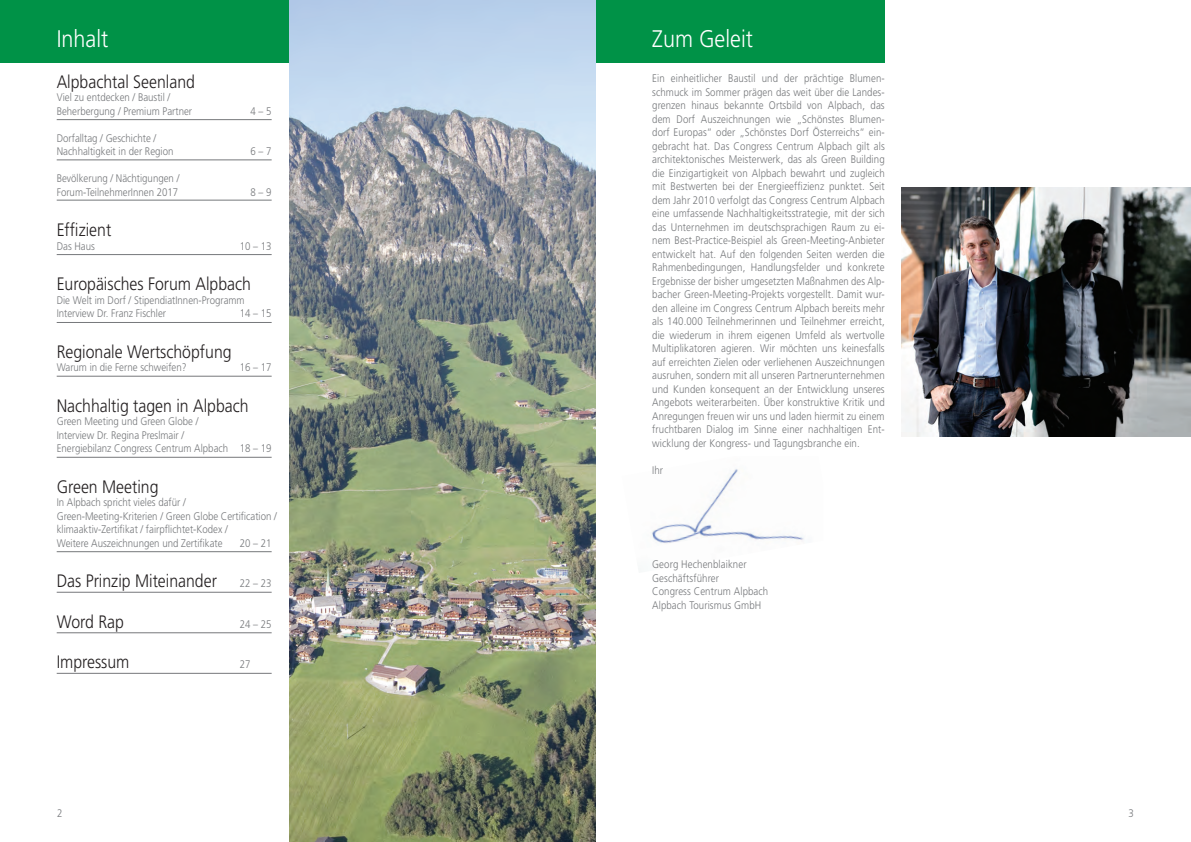
<style>
.page{position:relative;width:1191px;height:842px;background:#fff}
.page>*{position:absolute;margin:0;border:0;box-sizing:border-box;transform-origin:0 0}
.t1{font:300 24px "Frutiger";color:#fff;scale:.9 1}
.t2{font:300 18px "Frutiger";color:#231f20;scale:.88 1}
.t3{font:300 11px/13.5px "Frutiger";color:#76787b;scale:.88 1}
</style>
<div class="page">
<img style="left:651px;top:469px;width:153px;height:75px">
<div style="left:595px;top:0;width:289px;height:62px;background:#009247"></div>
<img style="left:901px;top:187px;width:290px;height:250px">
<div style="left:0;top:0;width:289px;height:62px;background:#009247"></div>
<img style="left:289px;top:0;width:306px;height:842px">
<hr style="left:57px;top:119px;width:215px;height:1px;background:#76787b">
<hr style="left:57px;top:160px;width:215px;height:1px;background:#76787b">
<hr style="left:57px;top:200px;width:215px;height:1px;background:#76787b">
<hr style="left:57px;top:254px;width:215px;height:1px;background:#76787b">
<hr style="left:57px;top:322px;width:215px;height:1px;background:#76787b">
<hr style="left:57px;top:376px;width:215px;height:1px;background:#76787b">
<hr style="left:57px;top:457px;width:215px;height:1px;background:#76787b">
<hr style="left:57px;top:551px;width:215px;height:1px;background:#76787b">
<hr style="left:57px;top:592px;width:215px;height:1px;background:#76787b">
<hr style="left:57px;top:633px;width:215px;height:1px;background:#76787b">
<hr style="left:57px;top:673px;width:215px;height:1px;background:#76787b">
<h1 class="t1" style="left:57px;top:25px;width:59px">Inhalt</h1>
<h2 class="t2" style="left:57px;top:71px;width:159px">Alpbachtal Seenland</h2>
<p class="t3" style="left:57px;top:91px;width:155px">Viel zu entdecken / Baustil /<br>Beherbergung / Premium Partner</p>
<p class="t3" style="left:57px;top:131px;width:134px">Dorfalltag / Geschichte /<br>Nachhaltigkeit in der Region</p>
<p class="t3" style="left:57px;top:172px;width:141px">Bevölkerung / Nächtigungen /<br>Forum-TeilnehmerInnen 2017</p>
<p class="t3" style="left:250px;top:104px;width:25px">4 – 5</p>
<p class="t3" style="left:250px;top:145px;width:25px">6 – 7</p>
<p class="t3" style="left:250px;top:185px;width:25px">8 – 9</p>
<h2 class="t2" style="left:57px;top:220px;width:63px">Effizient</h2>
<p class="t3" style="left:57px;top:239px;width:45px">Das Haus</p>
<p class="t3" style="left:240px;top:239px;width:38px">10 – 13</p>
<h2 class="t2" style="left:57px;top:274px;width:222px">Europäisches Forum Alpbach</h2>
<p class="t3" style="left:57px;top:293px;width:215px">Die Welt im Dorf / StipendiatInnen-Programm<br>Interview Dr. Franz Fischler</p>
<p class="t3" style="left:240px;top:307px;width:38px">14 – 15</p>
<h2 class="t2" style="left:57px;top:341px;width:200px">Regionale Wertschöpfung</h2>
<p class="t3" style="left:57px;top:361px;width:149px">Warum in die Ferne schweifen?</p>
<p class="t3" style="left:240px;top:361px;width:38px">16 – 17</p>
<h2 class="t2" style="left:57px;top:395px;width:220px">Nachhaltig tagen in Alpbach</h2>
<p class="t3" style="left:57px;top:415px;width:246px">Green Meeting und Green Globe /<br>Interview Dr. Regina Preslmair /<br>Energiebilanz Congress Centrum Alpbach 18 – 19</p>
<h2 class="t2" style="left:57px;top:476px;width:117px">Green Meeting</h2>
<p class="t3" style="left:57px;top:496px;width:252px">In Alpbach spricht vieles dafür / Green-Meeting-Kriterien / Green Globe Certification / klimaaktiv-Zertifikat / fairpflichtet-Kodex /<br>Weitere Auszeichnungen und Zertifikate</p>
<p class="t3" style="left:240px;top:536px;width:38px">20 – 21</p>
<h2 class="t2" style="left:57px;top:571px;width:184px">Das Prinzip Miteinander</h2>
<p class="t3" style="left:240px;top:577px;width:38px">22 – 23</p>
<h2 class="t2" style="left:57px;top:611px;width:78px">Word Rap</h2>
<p class="t3" style="left:240px;top:617px;width:38px">24 – 25</p>
<h2 class="t2" style="left:57px;top:652px;width:84px">Impressum</h2>
<p class="t3" style="left:240px;top:658px;width:14px">27</p>
<h1 class="t1" style="left:652px;top:25px;width:113px">Zum Geleit</h1>
<p class="t3" style="left:652px;top:72px;width:266px;text-align:justify">Ein einheitlicher Baustil und der prächtige Blumen&shy;schmuck im Sommer prägen das weit über die Landes&shy;grenzen hinaus bekannte Ortsbild von Alpbach, das dem Dorf Auszeichnungen wie „Schönstes Blumen&shy;dorf Europas“ oder „Schönstes Dorf Österreichs“ ein&shy;gebracht hat. Das Congress Centrum Alpbach gilt als architektonisches Meisterwerk, das als Green Building die Einzigartigkeit von Alpbach bewahrt und zugleich mit Bestwerten bei der Energieeffizienz punktet. Seit dem Jahr 2010 verfolgt das Congress Centrum Alpbach eine umfassende Nachhaltigkeitsstrategie, mit der sich das Unternehmen im deutschsprachigen Raum zu ei&shy;nem Best-Practice-Beispiel als Green-Meeting-Anbieter entwickelt hat. Auf den folgenden Seiten werden die Rahmenbedingungen, Handlungsfelder und konkrete Ergebnisse der bisher umgesetzten Maßnahmen des Alp&shy;bacher Green-Meeting-Projekts vorgestellt. Damit wur&shy;den alleine im Congress Centrum Alpbach bereits mehr als 140.000 Teilnehmerinnen und Teilnehmer erreicht, die wiederum in ihrem eigenen Umfeld als wertvolle Multiplikatoren agieren. Wir möchten uns keinesfalls auf erreichten Zielen oder verliehenen Auszeichnungen ausruhen, sondern mit all unseren Partnerunternehmen und Kunden konsequent an der Entwicklung unseres Angebots weiterarbeiten. Über konstruktive Kritik und Anregungen freuen wir uns und laden hiermit zu einem fruchtbaren Dialog im Sinne einer nachhaltigen Ent&shy;wicklung der Kongress- und Tagungsbranche ein.</p>
<p class="t3" style="left:652px;top:463px;width:14px">Ihr</p>
<p class="t3" style="left:652px;top:558px;width:133px">Georg Hechenblaikner<br>Geschäftsführer<br>Congress Centrum Alpbach<br>Alpbach Tourismus GmbH</p>
<p class="t3" style="left:57px;top:806px;width:8px">2</p>
<p class="t3" style="left:1128px;top:806px;width:8px">3</p>
</div>
